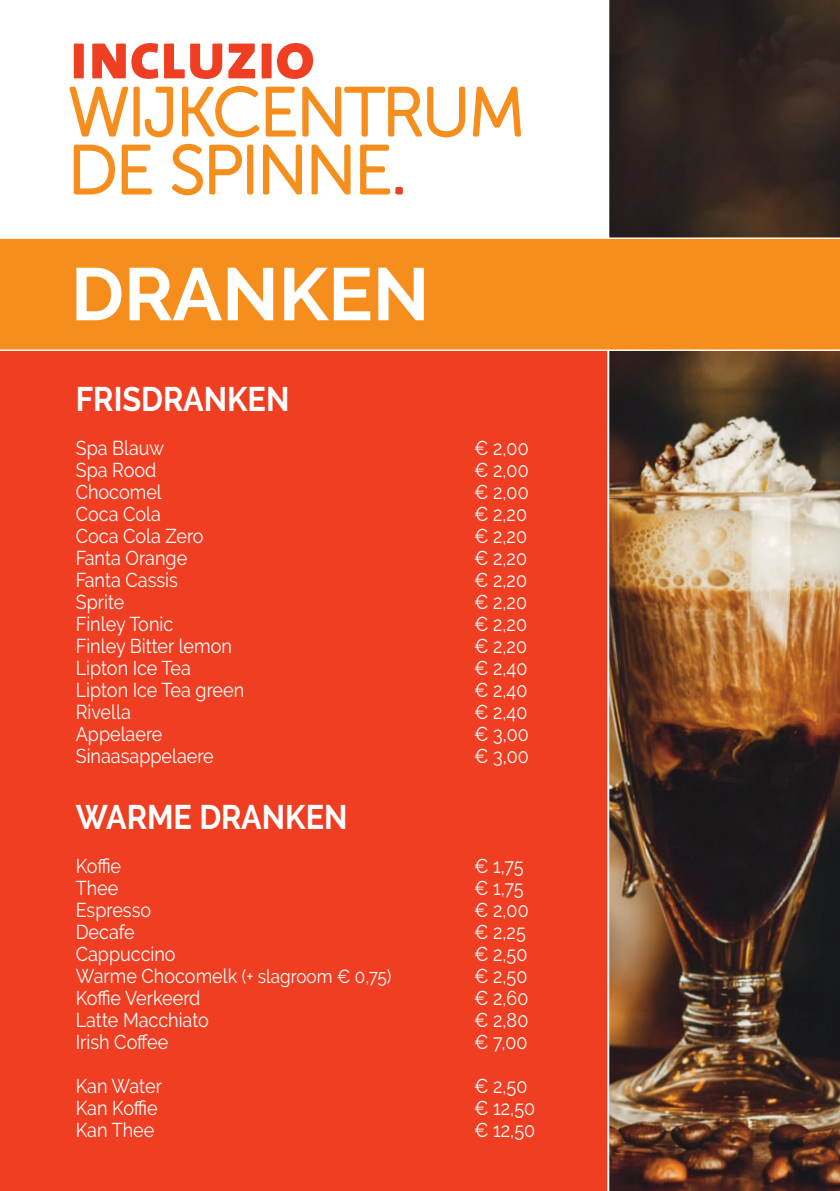
<style>
.page{position:relative;width:840px;height:1191px;background:#fff}
.page>*{position:absolute;margin:0;border:0;box-sizing:border-box;transform-origin:0 0}
.t1{font:700 74px "Raleway";color:#fff}
.t2{font:700 34px "Raleway";color:#fff;scale:.9 1}
.t3{font:20px "Raleway";color:#fff;scale:.9 1}
.t4{font:19px "Raleway";color:#fff;scale:.9 1}
.s1{font-size:20px}
</style>
<div class="page">
<div style="left:0;top:308px;width:839px;height:883px;background:#ef3e22"></div>
<img style="left:607px;top:0;width:232px;height:1191px">
<svg style="left:69px;top:43px;width:452px;height:153px"></svg>
<div style="left:0;top:237px;width:839px;height:114px;background:#f68e1e"></div>
<h1 class="t1" style="left:71px;top:252px;width:360px">DRANKEN</h1>
<h2 class="t2" style="left:76px;top:379px;width:239px">FRISDRANKEN</h2>
<p class="t3" style="left:76px;top:436px;width:100px">Spa Blauw</p>
<p class="t3" style="left:474px;top:436px;width:62px">€ 2,00</p>
<p class="t3" style="left:76px;top:458px;width:91px">Spa Rood</p>
<p class="t3" style="left:474px;top:458px;width:62px">€ 2,00</p>
<p class="t3" style="left:76px;top:480px;width:97px">Chocomel</p>
<p class="t3" style="left:474px;top:480px;width:62px">€ 2,00</p>
<p class="t3" style="left:76px;top:502px;width:96px">Coca Cola</p>
<p class="t3" style="left:474px;top:502px;width:60px">€ 2,20</p>
<p class="t3" style="left:76px;top:524px;width:144px">Coca Cola Zero</p>
<p class="t3" style="left:474px;top:524px;width:60px">€ 2,20</p>
<p class="t3" style="left:76px;top:546px;width:125px">Fanta Orange</p>
<p class="t3" style="left:474px;top:546px;width:60px">€ 2,20</p>
<p class="t3" style="left:76px;top:568px;width:115px">Fanta Cassis</p>
<p class="t3" style="left:474px;top:568px;width:60px">€ 2,20</p>
<p class="t3" style="left:76px;top:590px;width:56px">Sprite</p>
<p class="t3" style="left:474px;top:590px;width:60px">€ 2,20</p>
<p class="t3" style="left:76px;top:612px;width:110px">Finley Tonic</p>
<p class="t3" style="left:474px;top:612px;width:60px">€ 2,20</p>
<p class="t3" style="left:76px;top:634px;width:175px">Finley Bitter lemon</p>
<p class="t3" style="left:474px;top:634px;width:60px">€ 2,20</p>
<p class="t3" style="left:76px;top:656px;width:129px">Lipton Ice Tea</p>
<p class="t3" style="left:474px;top:656px;width:61px">€ 2,40</p>
<p class="t3" style="left:76px;top:678px;width:188px">Lipton Ice Tea green</p>
<p class="t3" style="left:474px;top:678px;width:61px">€ 2,40</p>
<p class="t3" style="left:76px;top:700px;width:63px">Rivella</p>
<p class="t3" style="left:474px;top:700px;width:61px">€ 2,40</p>
<p class="t3" style="left:76px;top:722px;width:98px">Appelaere</p>
<p class="t3" style="left:474px;top:722px;width:62px">€ 3,00</p>
<p class="t3" style="left:76px;top:744px;width:155px">Sinaasappelaere</p>
<p class="t3" style="left:474px;top:744px;width:62px">€ 3,00</p>
<h2 class="t2" style="left:76px;top:797px;width:303px">WARME DRANKEN</h2>
<p class="t3" style="left:76px;top:854px;width:52px">Koffie</p>
<p class="t3" style="left:474px;top:854px;width:56px">€ 1,75</p>
<p class="t3" style="left:76px;top:876px;width:49px">Thee</p>
<p class="t3" style="left:474px;top:876px;width:56px">€ 1,75</p>
<p class="t3" style="left:76px;top:898px;width:85px">Espresso</p>
<p class="t3" style="left:474px;top:898px;width:62px">€ 2,00</p>
<p class="t3" style="left:76px;top:920px;width:67px">Decafe</p>
<p class="t3" style="left:474px;top:920px;width:59px">€ 2,25</p>
<p class="t3" style="left:76px;top:942px;width:112px">Cappuccino</p>
<p class="t3" style="left:474px;top:942px;width:61px">€ 2,50</p>
<p class="t4" style="left:76px;top:965px;width:352px"><span class="s1">Warme Chocomelk</span> (+ slagroom € 0,75)</p>
<p class="t3" style="left:474px;top:964px;width:61px">€ 2,50</p>
<p class="t3" style="left:76px;top:986px;width:140px">Koffie Verkeerd</p>
<p class="t3" style="left:474px;top:986px;width:62px">€ 2,60</p>
<p class="t3" style="left:76px;top:1008px;width:149px">Latte Macchiato</p>
<p class="t3" style="left:474px;top:1008px;width:62px">€ 2,80</p>
<p class="t3" style="left:76px;top:1030px;width:104px">Irish Coffee</p>
<p class="t3" style="left:474px;top:1030px;width:61px">€ 7,00</p>
<p class="t3" style="left:76px;top:1074px;width:97px">Kan Water</p>
<p class="t3" style="left:474px;top:1074px;width:61px">€ 2,50</p>
<p class="t3" style="left:76px;top:1096px;width:93px">Kan Koffie</p>
<p class="t3" style="left:474px;top:1096px;width:69px">€ 12,50</p>
<p class="t3" style="left:76px;top:1118px;width:89px">Kan Thee</p>
<p class="t3" style="left:474px;top:1118px;width:69px">€ 12,50</p>
</div>
